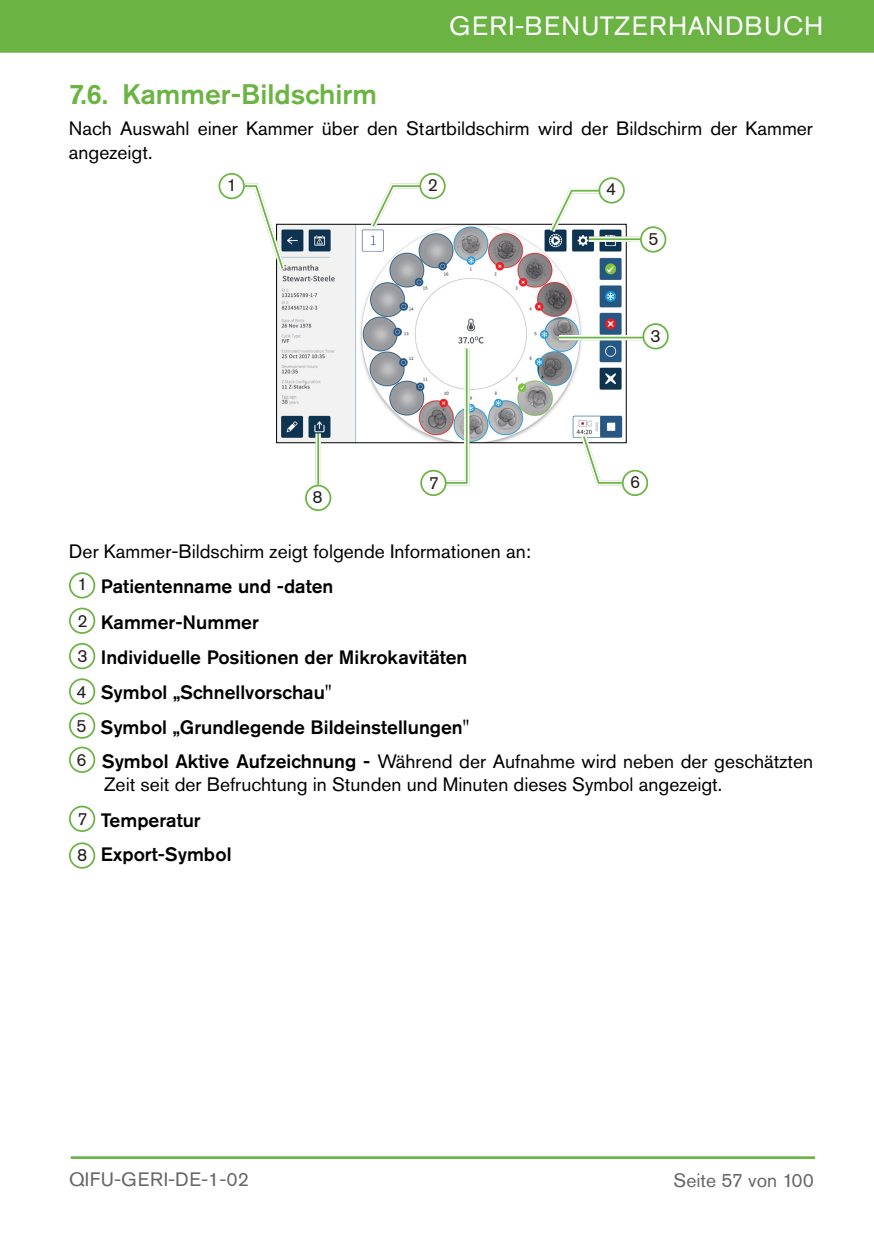
<style>
.page{position:relative;width:874px;height:1241px;background:#fff}
.page>*{position:absolute;margin:0;border:0;box-sizing:border-box;transform-origin:0 0}
.t1{font:500 28px "Akzidenz Grotesk Std";color:#6bb444}
.t2{font:26.25px "Akzidenz Grotesk Std";letter-spacing:.055em;color:#fff}
.t3{font:19.25px/23.6px "Akzidenz Grotesk Std";color:#000}
.CALLOUT_HEADINGS{font:500 19.25px "Akzidenz Grotesk Std";color:#000}
.t4{font:19.25px "Akzidenz Grotesk Std";letter-spacing:.03em;color:#666}
.t5{font:19.25px "Akzidenz Grotesk Std";color:#666}
.CALLOUT_TEXT{font:17.5px "Akzidenz Grotesk Std";color:#231f20}
.s1{font-weight:500}
</style>
<div class="page">
<div style="left:0;top:0;width:873px;height:53px;background:#6bb444"></div>
<hr style="left:71px;top:1156px;width:743px;height:1px;background:#6bb444">
<hr style="left:71px;top:1157px;width:743px;height:1px;background:#6bb444">
<img style="left:278px;top:226px;width:346px;height:215px">
<div style="left:276px;top:224px;width:350px;height:219px;border:1px solid #000"></div>
<svg style="left:544px;top:188px;width:60px;height:50px"></svg>
<svg style="left:588px;top:238px;width:51px;height:2px"></svg>
<hr style="left:588px;top:240px;width:51px;height:2px;background:#fff">
<hr style="left:588px;top:236px;width:51px;height:2px;background:#fff">
<div style="left:599px;top:178px;width:24px;height:25px;background:#fff;border-radius:50%"></div>
<div style="left:598px;top:177px;width:26px;height:26px;border:2px solid #6bb444;border-radius:50%"></div>
<div style="left:639px;top:226px;width:27px;height:26px;border:2px solid #6bb444;border-radius:50%"></div>
<svg style="left:317px;top:433px;width:2px;height:51px"></svg>
<hr style="left:315px;top:433px;width:2px;height:51px;background:#fff">
<hr style="left:319px;top:433px;width:1px;height:51px;background:#fff">
<div style="left:305px;top:484px;width:26px;height:27px;border:2px solid #6bb444;border-radius:50%"></div>
<svg style="left:239px;top:183px;width:50px;height:92px"></svg>
<svg style="left:366px;top:183px;width:59px;height:50px"></svg>
<svg style="left:577px;top:430px;width:49px;height:56px"></svg>
<div style="left:219px;top:174px;width:25px;height:24px;background:#fff;border-radius:50%"></div>
<div style="left:218px;top:173px;width:27px;height:26px;border:2px solid #6bb444;border-radius:50%"></div>
<div style="left:420px;top:174px;width:24px;height:24px;background:#fff;border-radius:50%"></div>
<div style="left:419px;top:173px;width:26px;height:26px;border:2px solid #6bb444;border-radius:50%"></div>
<svg style="left:558px;top:336px;width:84px;height:2px"></svg>
<hr style="left:558px;top:338px;width:85px;height:2px;background:#fff">
<hr style="left:558px;top:335px;width:85px;height:1px;background:#fff">
<div style="left:642px;top:323px;width:26px;height:26px;border:2px solid #6bb444;border-radius:50%"></div>
<div style="left:622px;top:470px;width:25px;height:25px;background:#fff;border-radius:50%"></div>
<div style="left:621px;top:469px;width:26px;height:27px;border:2px solid #6bb444;border-radius:50%"></div>
<svg style="left:440px;top:343px;width:31px;height:145px"></svg>
<div style="left:421px;top:470px;width:24px;height:25px;background:#fff;border-radius:50%"></div>
<div style="left:420px;top:469px;width:26px;height:27px;border:2px solid #6bb444;border-radius:50%"></div>
<div style="left:69px;top:572px;width:26px;height:26px;border:2px solid #6bb444;border-radius:50%"></div>
<div style="left:69px;top:607px;width:26px;height:26px;border:2px solid #6bb444;border-radius:50%"></div>
<div style="left:69px;top:643px;width:26px;height:26px;border:2px solid #6bb444;border-radius:50%"></div>
<div style="left:69px;top:678px;width:26px;height:26px;border:2px solid #6bb444;border-radius:50%"></div>
<div style="left:69px;top:712px;width:26px;height:26px;border:2px solid #6bb444;border-radius:50%"></div>
<div style="left:69px;top:746px;width:26px;height:26px;border:2px solid #6bb444;border-radius:50%"></div>
<div style="left:69px;top:805px;width:26px;height:26px;border:2px solid #6bb444;border-radius:50%"></div>
<div style="left:69px;top:842px;width:26px;height:26px;border:2px solid #6bb444;border-radius:50%"></div>
<h2 class="t2" style="left:449px;top:11px;width:375px">GERI-BENUTZERHANDBUCH</h2>
<p class="t1" style="left:69px;top:77px;width:309px">7.6. Kammer-Bildschirm</p>
<p class="t3" style="left:69px;top:116px;width:745px">Nach Auswahl einer Kammer über den Startbildschirm wird der Bildschirm der Kammer angezeigt.</p>
<p class="CALLOUT_TEXT" style="left:605px;top:179px;width:12px">4</p>
<p class="CALLOUT_TEXT" style="left:648px;top:229px;width:12px">5</p>
<p class="CALLOUT_TEXT" style="left:227px;top:174px;width:12px">1</p>
<p class="CALLOUT_TEXT" style="left:427px;top:174px;width:12px">2</p>
<p class="CALLOUT_TEXT" style="left:312px;top:486px;width:12px">8</p>
<p class="CALLOUT_TEXT" style="left:650px;top:325px;width:12px">3</p>
<p class="CALLOUT_TEXT" style="left:428px;top:472px;width:12px">7</p>
<p class="CALLOUT_TEXT" style="left:630px;top:472px;width:12px">6</p>
<p class="t3" style="left:69px;top:539px;width:463px">Der Kammer-Bildschirm zeigt folgende Informationen an:</p>
<p class="CALLOUT_TEXT" style="left:77px;top:573px;width:12px">1</p>
<p class="CALLOUT_HEADINGS" style="left:101px;top:574px;width:234px">Patientenname und -daten</p>
<p class="CALLOUT_TEXT" style="left:77px;top:610px;width:12px">2</p>
<p class="CALLOUT_HEADINGS" style="left:101px;top:610px;width:159px">Kammer-Nummer</p>
<p class="CALLOUT_TEXT" style="left:77px;top:645px;width:12px">3</p>
<p class="CALLOUT_HEADINGS" style="left:101px;top:645px;width:368px">Individuelle Positionen der Mikrokavitäten</p>
<p class="CALLOUT_TEXT" style="left:76px;top:681px;width:12px">4</p>
<p class="CALLOUT_HEADINGS" style="left:101px;top:680px;width:232px">Symbol „Schnellvorschau"</p>
<p class="CALLOUT_TEXT" style="left:76px;top:715px;width:12px">5</p>
<p class="CALLOUT_HEADINGS" style="left:100px;top:714px;width:370px">Symbol „Grundlegende Bildeinstellungen"</p>
<p class="CALLOUT_TEXT" style="left:76px;top:749px;width:12px">6</p>
<p class="t3" style="left:102px;top:749px;width:712px"><span class="s1">Symbol Aktive Aufzeichnung -</span> Während der Aufnahme wird neben der geschätzten<br>Zeit seit der Befruchtung in Stunden und Minuten dieses Symbol angezeigt.</p>
<p class="CALLOUT_TEXT" style="left:77px;top:808px;width:12px">7</p>
<p class="CALLOUT_HEADINGS" style="left:101px;top:808px;width:101px">Temperatur</p>
<p class="CALLOUT_TEXT" style="left:77px;top:844px;width:12px">8</p>
<p class="CALLOUT_HEADINGS" style="left:101px;top:842px;width:132px">Export-Symbol</p>
<p class="t4" style="left:69px;top:1167px;width:181px">QIFU-GERI-DE-1-02</p>
<p class="t5" style="left:673px;top:1168px;width:142px">Seite 57 von 100</p>
</div>
